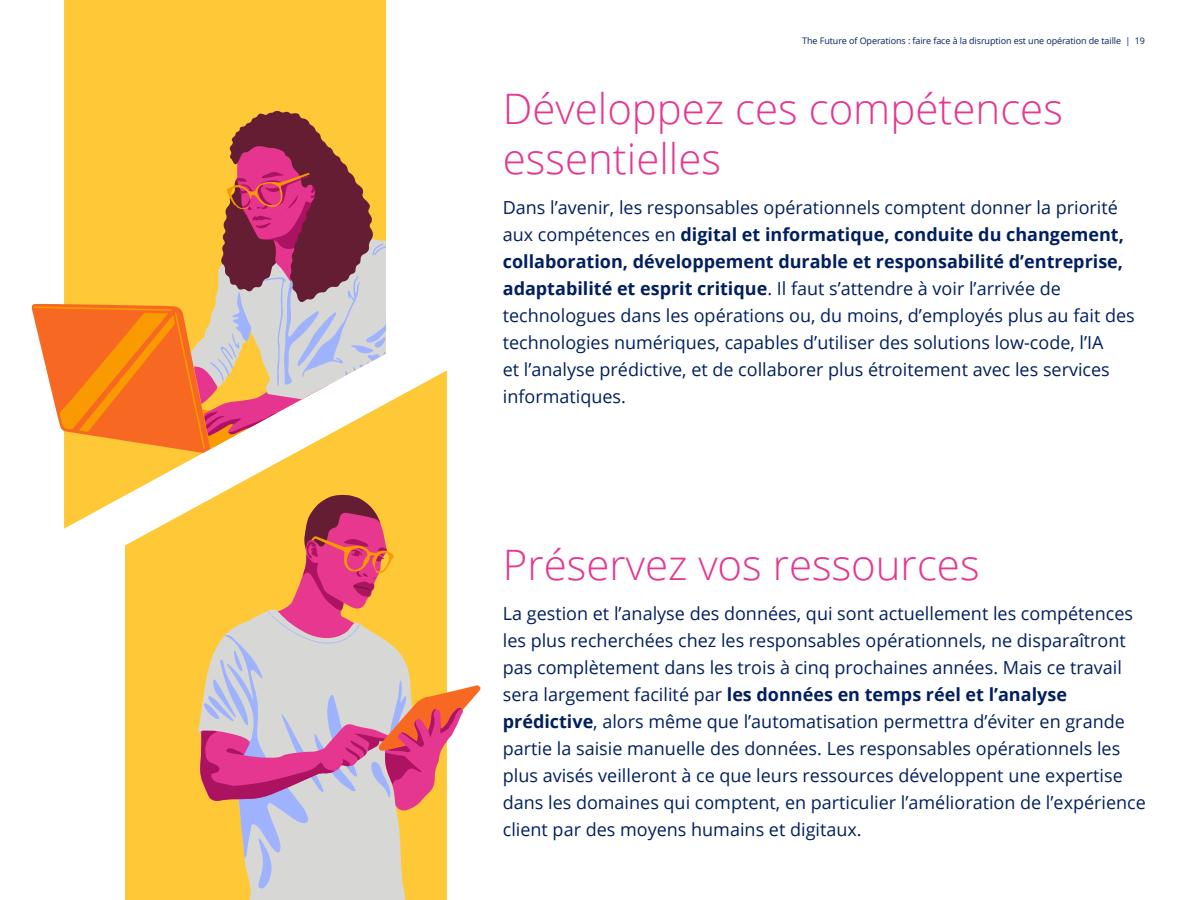
<style>
.page{position:relative;width:1200px;height:900px;background:#fff}
.page>*{position:absolute;margin:0;border:0;box-sizing:border-box;transform-origin:0 0}
.t1{font:300 42px/50.4px "Open Sans";color:#e63690}
.t2{font:18px/27px "Open Sans";color:#001f5f}
.t3{font:9px "Open Sans";letter-spacing:-.01em;color:#001f5f}
.s1{font-style:inherit}
.s2{font-weight:700}
</style>
<div class="page">
<div style="left:64px;top:0;width:322px;height:529px;background:#ffc836"></div>
<svg style="left:125px;top:370px;width:322px;height:530px;fill:#ffc836"></svg>
<svg style="left:32px;top:110px;width:354px;height:344px"></svg>
<svg style="left:261px;top:495px;width:133px;height:104px"></svg>
<svg style="left:198px;top:599px;width:219px;height:301px;fill:#ffc836"></svg>
<svg style="left:199px;top:612px;width:208px;height:277px;fill:#d7d8d6"></svg>
<svg style="left:200px;top:685px;width:281px;height:127px"></svg>
<p class="t3" style="left:802px;top:35px;width:344px"><span class="s1">The Future of Operations</span> : faire face à la disruption est une opération de taille | 19</p>
<h1 class="t1" style="left:503px;top:82px;width:562px">Développez ces compétences essentielles</h1>
<p class="t2" style="left:503px;top:194px;width:633px">Dans l’avenir, les responsables opération<span class="s1">nel</span>s comptent donner la priorité aux compétences en <span class="s2">digital et informatique, conduite du changement, collaboration, développement durable et responsabilité d’entreprise, adaptabilité et esprit critique</span>. Il faut s’attendre à voir l’arrivée de technologues dans les opérations ou, du moins, d’employés plus au fait des technologies numériques, capables d’utiliser des solutions low-code, l’IA<br>et l’analyse prédictive, et de collaborer plus étroitement avec les services informatiques.</p>
<h1 class="t1" style="left:503px;top:538px;width:478px">Préservez vos ressources</h1>
<p class="t2" style="left:503px;top:600px;width:645px">La gestion et l’analyse des données, qui sont actuellement les compétences les plus recherchées chez les responsables opération<span class="s1">nel</span>s, ne disparaîtront pas complètement dans les trois à cinq prochaines années. Mais ce travail sera largement facilité par <span class="s2">les données en temps réel et l’analyse prédictive</span>, alors même que l’automatisation permettra d’éviter en grande partie la saisie manuelle des données. Les responsables opération<span class="s1">nel</span>s les plus avisés veilleront à ce que leurs ressources développent une expertise dans les domaines qui comptent, en particulier l’amélioration de l’expérience client par des moyens humains et digitaux.</p>
</div>
